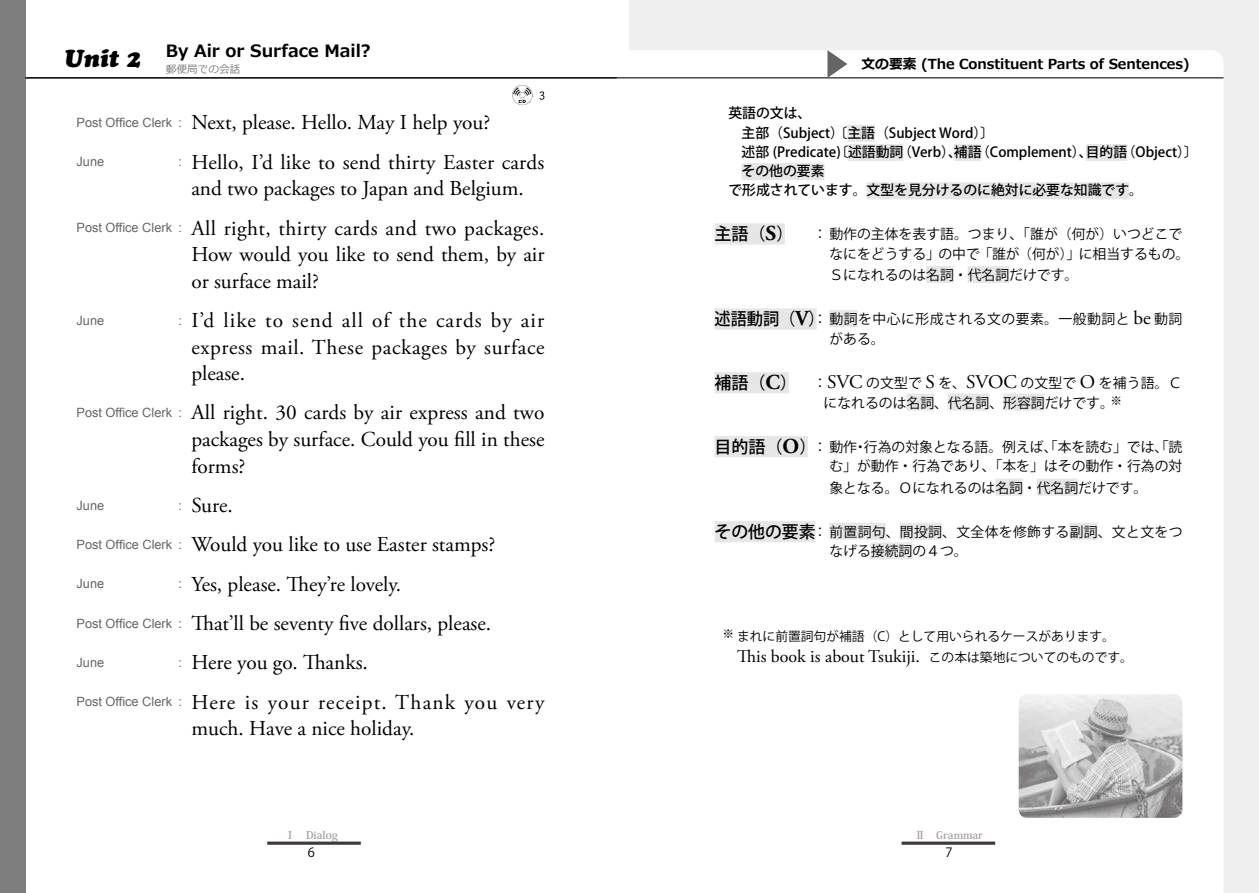
<style>
.page{position:relative;width:1259px;height:893px;background:#fff}
.page>*{position:absolute;margin:0;border:0;box-sizing:border-box;transform-origin:0 0}
.t1{font:italic 24.45px "Cooper Black Std";color:#000}
.t2{font:21.3px/26.5px "Adobe Garamond Pro";color:#000;text-align:justify}
.t3{font:21.3px/39.3px "Adobe Garamond Pro";letter-spacing:.055em;color:#000}
.t4{font:17.85px "Adobe Garamond Pro";color:#000}
.t5{font:700 16.95px "Meiryo";color:#000}
.t6{font:13.8px/19.6px "Koz Go Pro";color:#000}
.t7{font:500 13.8px "Koz Go Pro";color:#000}
.t8{font:13.8px/19.6px "Koz Go Pro";letter-spacing:.025em;color:#000}
.t9{font:13.8px/19.6px "Koz Go Pro";letter-spacing:.04em;color:#000}
.t10{font:700 13.8px "Meiryo";letter-spacing:-.005em;color:#000}
.t11{font:12.75px "Koz Go Pro";color:#000}
.t12{font:12.75px "Arial";color:#666464}
.t13{font:700 10.65px "Koz Min Pro";color:#9fa0a0}
.t14{font:10.65px "Meiryo";color:#7d7d7d}
.s1{font-family:"Arial";font-size:12.75px;color:#666464}
.s2{font-weight:500;font-size:16.95px}
.s3{font-family:"Adobe Garamond Pro";font-weight:700;font-size:21.3px}
.s4{font-family:"Adobe Garamond Pro";font-size:19.35px}
.s5{font-family:"Koz Go Pro";font-size:12.75px}
</style>
<div class="page">
<div style="left:0;top:0;width:26px;height:893px;background:#7d7d7d"></div>
<hr style="left:267px;top:842px;width:94px;height:3px;background:#3e3a39">
<div style="left:629px;top:0;width:630px;height:893px;background:#efefef"></div>
<div style="left:617px;top:50px;width:606px;height:843px;background:#fff"></div>
<hr style="left:26px;top:77px;width:1197px;height:1px;background:#000">
<hr style="left:901px;top:842px;width:94px;height:3px;background:#3e3a39">
<svg style="left:827px;top:50px;width:20px;height:28px"></svg>
<div style="left:847px;top:125px;width:28px;height:17px;background:#e6e6e6"></div>
<div style="left:848px;top:144px;width:55px;height:17px;background:#e6e6e6"></div>
<div style="left:954px;top:144px;width:27px;height:17px;background:#e6e6e6"></div>
<div style="left:1085px;top:144px;width:42px;height:17px;background:#e6e6e6"></div>
<div style="left:741px;top:163px;width:83px;height:17px;background:#e6e6e6"></div>
<div style="left:866px;top:182px;width:263px;height:17px;background:#e6e6e6"></div>
<div style="left:714px;top:223px;width:71px;height:22px;background:#e6e6e6"></div>
<div style="left:926px;top:266px;width:28px;height:17px;background:#e6e6e6"></div>
<div style="left:967px;top:266px;width:42px;height:17px;background:#e6e6e6"></div>
<div style="left:714px;top:308px;width:102px;height:22px;background:#e6e6e6"></div>
<div style="left:829px;top:310px;width:28px;height:17px;background:#e6e6e6"></div>
<div style="left:714px;top:372px;width:75px;height:21px;background:#e6e6e6"></div>
<div style="left:906px;top:394px;width:28px;height:17px;background:#e6e6e6"></div>
<div style="left:948px;top:394px;width:41px;height:17px;background:#e6e6e6"></div>
<div style="left:1003px;top:394px;width:41px;height:17px;background:#e6e6e6"></div>
<div style="left:714px;top:436px;width:94px;height:21px;background:#e6e6e6"></div>
<div style="left:995px;top:479px;width:28px;height:17px;background:#e6e6e6"></div>
<div style="left:1036px;top:479px;width:42px;height:17px;background:#e6e6e6"></div>
<div style="left:714px;top:521px;width:101px;height:21px;background:#e6e6e6"></div>
<div style="left:829px;top:523px;width:56px;height:17px;background:#e6e6e6"></div>
<div style="left:899px;top:523px;width:43px;height:17px;background:#e6e6e6"></div>
<div style="left:1069px;top:523px;width:28px;height:17px;background:#e6e6e6"></div>
<div style="left:871px;top:542px;width:41px;height:17px;background:#e6e6e6"></div>
<img style="left:1018px;top:694px;width:164px;height:124px">
<svg style="left:512px;top:85px;width:21px;height:21px"></svg>
<svg style="left:539px;top:91px;width:5px;height:9px"></svg>
<p class="t1" style="left:64px;top:43px;width:78px">Unit 2</p>
<p class="t5" style="left:166px;top:39px;width:206px">By Air or Surface Mail?</p>
<p class="t14" style="left:166px;top:62px;width:76px">郵便局での会話</p>
<p class="t2" style="left:77px;top:110px;width:415px"><span class="s1">Post Office Clerk :</span> Next, please. Hello. May I help you?</p>
<p class="t12" style="left:77px;top:153px;width:29px">June</p>
<p class="t2" style="left:179px;top:149px;width:367px;text-align:center"><span class="s1">:</span> Hello, I’d like to send thirty Easter cards and two packages to Japan and Belgium.</p>
<p class="t2" style="left:191px;top:215px;width:355px;text-indent:-115px"><span class="s1">Post Office Clerk :</span> All right, thirty cards and two packages.<br>How would you like to send them, by air or surface mail?</p>
<p class="t12" style="left:77px;top:312px;width:29px">June</p>
<p class="t2" style="left:191px;top:308px;width:355px;text-indent:-13px"><span class="s1">:</span> I’d like to send all of the cards by air express mail. These packages by surface please.</p>
<p class="t2" style="left:191px;top:400px;width:354px;text-indent:-115px"><span class="s1">Post Office Clerk :</span> All right. 30 cards by air express and two packages by surface. Could you fill in these forms?</p>
<p class="t12" style="left:77px;top:497px;width:29px">June</p>
<p class="t2" style="left:77px;top:486px;width:420px;line-height:39.3px;text-indent:102px"><span class="s1">:</span> Sure.<br><span class="s1">Post Office Clerk :</span> Would you like to use Easter stamps?</p>
<p class="t12" style="left:77px;top:575px;width:29px">June</p>
<p class="t2" style="left:77px;top:565px;width:416px;line-height:39.3px;text-align:center"><span class="s1">:</span> Yes, please. They’re lovely.<br><span class="s1">Post Office Clerk :</span> That’ll be seventy five dollars, please.</p>
<p class="t12" style="left:77px;top:654px;width:29px">June</p>
<p class="t3" style="left:77px;top:644px;width:469px;text-indent:102px"><span class="s1">:</span> Here you go. Thanks.<br><span class="s1">Post Office Clerk :</span> Here is your receipt. Thank you very</p>
<p class="t2" style="left:191px;top:716px;width:225px">much. Have a nice holiday.</p>
<p class="t13" style="left:285px;top:827px;width:54px">Ⅰ　Dialog</p>
<p class="t11" style="left:308px;top:844px;width:9px">6</p>
<p class="t10" style="left:861px;top:54px;width:330px">文の要素 (The Constituent Parts of Sentences)</p>
<p class="t7" style="left:714px;top:105px;width:98px">　英語の文は、</p>
<p class="t7" style="left:741px;top:124px;width:254px">主部（Subject）〔主語（Subject Word）〕</p>
<p class="t7" style="left:741px;top:143px;width:458px">述部 (Predicate)〔述語動詞（Verb）、補語（Complement）、目的語（Object）〕</p>
<p class="t7" style="left:741px;top:162px;width:84px">その他の要素</p>
<p class="t7" style="left:714px;top:181px;width:430px">　で形成されています。文型を見分けるのに絶対に必要な知識です。</p>
<p class="t6" style="left:829px;top:225px;width:361px;text-indent:-115px"><span class="s2">主語（</span><span class="s3">S</span><span class="s2">）</span> ：動作の主体を表す語。つまり、「誰が（何が）いつどこでなにをどうする」の中で「誰が（何が）」に相当するもの。</p>
<p class="t6" style="left:829px;top:266px;width:250px">Ｓになれるのは名詞・代名詞だけです。</p>
<p class="t9" style="left:829px;top:310px;width:354px;text-indent:-115px"><span class="s2">述語動詞（</span><span class="s3">V</span><span class="s2">）</span>：動詞を中心に形成される文の要素。一般動詞と <span class="s4">be</span> 動詞がある。</p>
<p class="t6" style="left:823px;top:373px;width:360px;text-indent:-109px"><span class="s2">補語（</span><span class="s3">C</span><span class="s2">）</span> ：<span class="s4">SVC</span> の文型で <span class="s4">S</span> を、<span class="s4">SVOC</span> の文型で <span class="s4">O</span> を補う語。Ｃになれるのは名詞、代名詞、形容詞だけです。<sup>※</sup></p>
<p class="t6" style="left:714px;top:437px;width:469px;text-align:right"><span class="s2">目的語（</span><span class="s3">O</span><span class="s2">）</span>：動作・行為の対象となる語。例えば、「本を読む」では、「読む」が動作・行為であり、「本を」はその動作・行為の対</p>
<p class="t6" style="left:829px;top:478px;width:319px">象となる。Ｏになれるのは名詞・代名詞だけです。</p>
<p class="t8" style="left:829px;top:522px;width:354px;text-indent:-115px"><span class="s2">その他の要素</span>：前置詞句、間投詞、文全体を修飾する副詞、文と文をつなげる接続詞の４つ。</p>
<p class="t11" style="left:722px;top:628px;width:394px"><sup>※</sup> まれに前置詞句が補語（C）として用いられるケースがあります。</p>
<p class="t4" style="left:737px;top:645px;width:397px">This book is about Tsukiji. <span class="s5">この本は築地についてのものです。</span></p>
<p class="t13" style="left:915px;top:827px;width:69px">Ⅱ　Grammar</p>
<p class="t11" style="left:945px;top:844px;width:9px">7</p>
</div>
